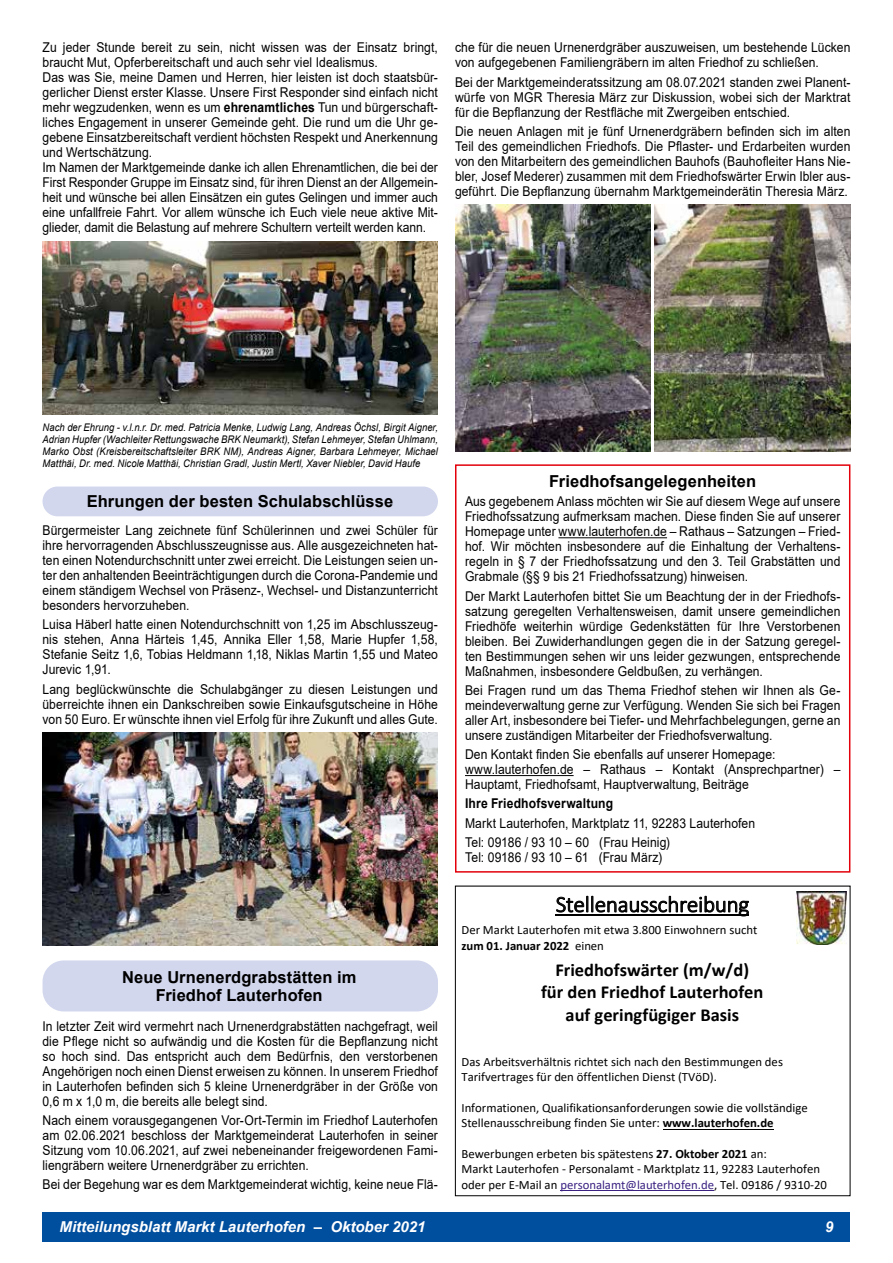
<style>
.page{position:relative;width:893px;height:1263px;background:#fff}
.page>*{position:absolute;margin:0;border:0;box-sizing:border-box;transform-origin:0 0}
.t1{font:300 22.95px "Calibri";letter-spacing:-.01em;color:#000}
.t2{font:700 18.3px/22.4px "Calibri";color:#000;text-align:center}
.t3{font:700 16.5px/18px "Arial";letter-spacing:.005em;color:#000;text-align:center}
.t4{font:italic 700 15px "Arial";color:#fff}
.t5{font:13.5px/15px "Arial";letter-spacing:.005em;color:#000;text-align:justify;scale:.9 1}
.t6{font:700 13.5px "Arial";letter-spacing:.01em;color:#000;scale:.9 1}
.t7{font:12.6px/15.5px "Calibri";color:#000}
.t8{font:italic 10.5px/12px "Arial";letter-spacing:.005em;color:#000;text-align:justify;scale:.9 1}
.s1{font-weight:700}
.s2{color:#3b2282}
</style>
<div class="page">
<div style="left:43px;top:1212px;width:807px;height:30px;background:#004e9e"></div>
<img style="left:43px;top:241px;width:395px;height:174px">
<div style="left:43px;top:486px;width:395px;height:30px;background:#d2d7ee;border-radius:15px"></div>
<img style="left:43px;top:732px;width:395px;height:213px">
<div style="left:43px;top:960px;width:395px;height:51px;background:#d2d7ee;border-radius:21px"></div>
<img style="left:455px;top:205px;width:195px;height:246px">
<img style="left:655px;top:205px;width:195px;height:246px">
<hr style="left:558px;top:537px;width:109px;height:1px;background:#000">
<hr style="left:465px;top:775px;width:109px;height:1px;background:#000">
<div style="left:455px;top:464px;width:395px;height:409px;border:2px solid #e3000b"></div>
<hr style="left:556px;top:915px;width:193px;height:1px;background:#000">
<hr style="left:663px;top:1129px;width:110px;height:1px;background:#000">
<hr style="left:560px;top:1190px;width:154px;height:1px;background:#3b2282">
<img style="left:796px;top:892px;width:50px;height:52px">
<p class="t5" style="left:43px;top:40px;width:441px;text-align:left">Zu jeder Stunde bereit zu sein, nicht wissen was der Einsatz bringt, braucht Mut, Opferbereitschaft und auch sehr viel Idealismus.<br>Das was Sie, meine Damen und Herren, hier leisten ist doch staatsbür&shy;gerlicher Dienst erster Klasse. Unsere First Responder sind einfach nicht mehr wegzudenken, wenn es um <span class="s1">ehrenamtliches</span> Tun und bürgerschaft&shy;liches Engagement in unserer Gemeinde geht. Die rund um die Uhr ge&shy;gebene Einsatzbereitschaft verdient höchsten Respekt und Anerkennung und Wertschätzung.<br>Im Namen der Marktgemeinde danke ich allen Ehrenamtlichen, die bei der First Responder Gruppe im Einsatz sind, für ihren Dienst an der Allgemein&shy;heit und wünsche bei allen Einsätzen ein gutes Gelingen und immer auch eine unfallfreie Fahrt. Vor allem wünsche ich Euch viele neue aktive Mit&shy;glieder, damit die Belastung auf mehrere Schultern verteilt werden kann.</p>
<p class="t5" style="left:455px;top:40px;width:441px">che für die neuen Urnenerdgräber auszuweisen, um bestehende Lücken von aufgegebenen Familiengräbern im alten Friedhof zu schließen.</p>
<p class="t5" style="left:455px;top:74px;width:441px">Bei der Marktgemeinderatssitzung am 08.07.2021 standen zwei Planent&shy;würfe von MGR Theresia März zur Diskussion, wobei sich der Marktrat für die Bepflanzung der Restfläche mit Zwergeiben entschied.</p>
<p class="t5" style="left:455px;top:124px;width:441px">Die neuen Anlagen mit je fünf Urnenerdgräbern befinden sich im alten Teil des gemeindlichen Friedhofs. Die Pflaster- und Erdarbeiten wurden von den Mitarbeitern des gemeindlichen Bauhofs (Bauhofleiter Hans Nie&shy;bler, Josef Mederer) zusammen mit dem Friedhofswärter Erwin Ibler aus&shy;geführt. Die Bepflanzung übernahm Marktgemeinderätin Theresia März.</p>
<p class="t8" style="left:43px;top:421px;width:441px">Nach der Ehrung - v.l.n.r. Dr. med. Patricia Menke, Ludwig Lang, Andreas Öchsl, Birgit Aigner, Adrian Hupfer (Wachleiter Rettungswache BRK Neumarkt), Stefan Lehmeyer, Stefan Uhlmann, Marko Obst (Kreisbereitschaftsleiter BRK NM), Andreas Aigner, Barbara Lehmeyer, Michael Matthäi, Dr. med. Nicole Matthäi, Christian Gradl, Justin Mertl, Xaver Niebler, David Haufe</p>
<p class="t3" style="left:87px;top:492px;width:308px">Ehrungen der besten Schulabschlüsse</p>
<p class="t5" style="left:43px;top:523px;width:441px">Bürgermeister Lang zeichnete fünf Schülerinnen und zwei Schüler für ihre hervorragenden Abschlusszeugnisse aus. Alle ausgezeichneten hat&shy;ten einen Notendurchschnitt unter zwei erreicht. Die Leistungen seien un&shy;ter den anhaltenden Beeinträchtigungen durch die Corona-Pandemie und einem ständigem Wechsel von Präsenz-, Wechsel- und Distanzunterricht besonders hervorzuheben.</p>
<p class="t5" style="left:43px;top:617px;width:441px">Luisa Häberl hatte einen Notendurchschnitt von 1,25 im Abschlusszeug&shy;nis stehen, Anna Härteis 1,45, Annika Eller 1,58, Marie Hupfer 1,58, Stefanie Seitz 1,6, Tobias Heldmann 1,18, Niklas Martin 1,55 und Mateo Jurevic 1,91.</p>
<p class="t5" style="left:43px;top:681px;width:441px">Lang beglückwünschte die Schulabgänger zu diesen Leistungen und überreichte ihnen ein Dankschreiben sowie Einkaufsgutscheine in Höhe von 50 Euro. Er wünschte ihnen viel Erfolg für ihre Zukunft und alles Gute.</p>
<p class="t3" style="left:122px;top:968px;width:236px">Neue Urnenerdgrabstätten im<br>Friedhof Lauterhofen</p>
<p class="t5" style="left:43px;top:1018px;width:441px">In letzter Zeit wird vermehrt nach Urnenerdgrabstätten nachgefragt, weil die Pflege nicht so aufwändig und die Kosten für die Bepflanzung nicht so hoch sind. Das entspricht auch dem Bedürfnis, den verstorbenen Angehörigen noch einen Dienst erweisen zu können. In unserem Friedhof in Lauterhofen befinden sich 5 kleine Urnenerdgräber in der Größe von 0,6 m x 1,0 m, die bereits alle belegt sind.</p>
<p class="t5" style="left:43px;top:1113px;width:441px">Nach einem vorausgegangenen Vor-Ort-Termin im Friedhof Lauterhofen am 02.06.2021 beschloss der Marktgemeinderat Lauterhofen in seiner Sitzung vom 10.06.2021, auf zwei nebeneinander freigewordenen Fami&shy;liengräbern weitere Urnenerdgräber zu errichten.</p>
<p class="t5" style="left:43px;top:1177px;width:441px">Bei der Begehung war es dem Marktgemeinderat wichtig, keine neue Flä-</p>
<p class="t3" style="left:549px;top:472px;width:208px">Friedhofsangelegenheiten</p>
<p class="t5" style="left:465px;top:494px;width:419px">Aus gegebenem Anlass möchten wir Sie auf diesem Wege auf unsere Friedhofssatzung aufmerksam machen. Diese finden Sie auf unserer Homepage unter www.lauterhofen.de – Rathaus – Satzungen – Fried&shy;hof. Wir möchten insbesondere auf die Einhaltung der Verhaltens&shy;regeln in § 7 der Friedhofssatzung und den 3. Teil Grabstätten und Grabmale (§§ 9 bis 21 Friedhofssatzung) hinweisen.</p>
<p class="t5" style="left:465px;top:588px;width:419px">Der Markt Lauterhofen bittet Sie um Beachtung der in der Friedhofs&shy;satzung geregelten Verhaltensweisen, damit unsere gemeindlichen Friedhöfe weiterhin würdige Gedenkstätten für Ihre Verstorbenen bleiben. Bei Zuwiderhandlungen gegen die in der Satzung geregel&shy;ten Bestimmungen sehen wir uns leider gezwungen, entsprechende Maßnahmen, insbesondere Geldbußen, zu verhängen.</p>
<p class="t5" style="left:465px;top:682px;width:419px">Bei Fragen rund um das Thema Friedhof stehen wir Ihnen als Ge&shy;meindeverwaltung gerne zur Verfügung. Wenden Sie sich bei Fragen aller Art, insbesondere bei Tiefer- und Mehrfachbelegungen, gerne an unsere zuständigen Mitarbeiter der Friedhofsverwaltung.</p>
<p class="t5" style="left:465px;top:747px;width:419px;text-align:left">Den Kontakt finden Sie ebenfalls auf unserer Homepage: www.lauterhofen.de – Rathaus – Kontakt (Ansprechpartner) –<br>Hauptamt, Friedhofsamt, Hauptverwaltung, Beiträge</p>
<p class="t6" style="left:465px;top:794px;width:166px">Ihre Friedhofsverwaltung</p>
<p class="t5" style="left:465px;top:813px;width:324px;line-height:19.2px">Markt Lauterhofen, Marktplatz 11, 92283 Lauterhofen<br>Tel: 09186 / 93 10 – 60 (Frau Heinig)</p>
<p class="t5" style="left:465px;top:849px;width:221px">Tel: 09186 / 93 10 – 61 (Frau März)</p>
<h1 class="t1" style="left:556px;top:890px;width:195px">Stellenausschreibung</h1>
<p class="t7" style="left:461px;top:922px;width:297px">Der Markt Lauterhofen mit etwa 3.800 Einwohnern sucht <span class="s1">zum 01. Januar 2022</span> einen</p>
<h2 class="t2" style="left:541px;top:959px;width:224px">Friedhofswärter (m/w/d)<br>für den Friedhof Lauterhofen auf geringfügiger Basis</h2>
<p class="t7" style="left:461px;top:1053px;width:323px">Das Arbeitsverhältnis richtet sich nach den Bestimmungen des<br>Tarifvertrages für den öffentlichen Dienst (TVöD).</p>
<p class="t7" style="left:461px;top:1100px;width:348px">Informationen, Qualifikationsanforderungen sowie die vollständige<br>Stellenausschreibung finden Sie unter: <span class="s1">www.lauterhofen.de</span></p>
<p class="t7" style="left:461px;top:1146px;width:367px">Bewerbungen erbeten bis spätestens <span class="s1">27. Oktober 2021</span> an:<br>Markt Lauterhofen - Personalamt - Marktplatz 11, 92283 Lauterhofen oder per E-Mail an <span class="s2">personalamt@lauterhofen.de</span>, Tel. 09186 / 9310-20</p>
<p class="t4" style="left:60px;top:1217px;width:367px">Mitteilungsblatt Markt Lauterhofen – Oktober 2021</p>
<p class="t4" style="left:825px;top:1217px;width:10px">9</p>
</div>
